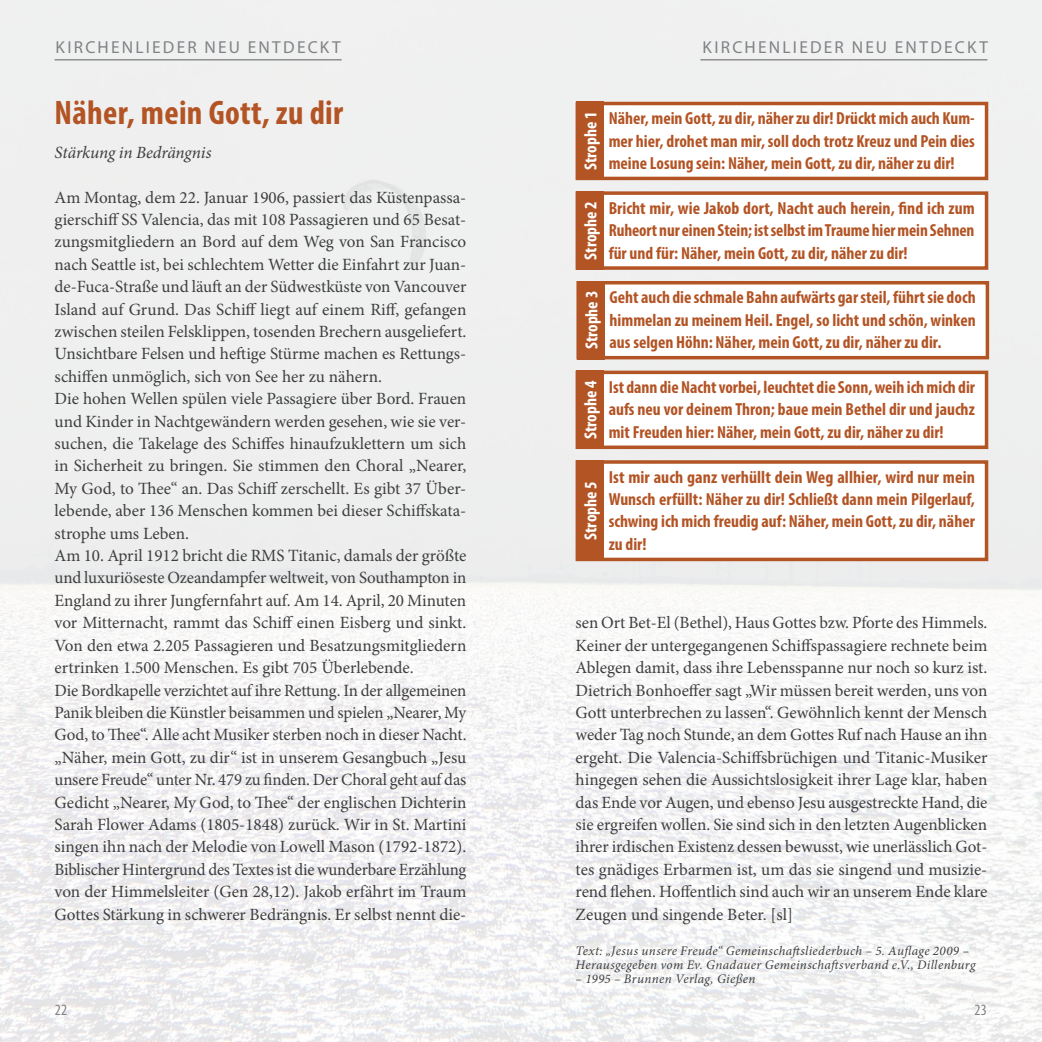
<style>
.page{position:relative;width:1042px;height:1042px;background:#fff}
.page>*{position:absolute;margin:0;border:0;box-sizing:border-box;transform-origin:0 0}
.Headline_im_Text{font:700 condensed 34.12px "Myriad Pro";letter-spacing:.01em;color:#b35425}
.lieblingspsalm_146{font:700 condensed 17.5px/22.4px "Myriad Pro";color:#b35425}
.lieblingspsalm_146-2{font:700 condensed 17.5px "Myriad Pro";color:#fff}
.t1{font:17.32px "Myriad Pro";letter-spacing:.13em;color:#808285}
.t2{font:17.15px/22.4px "Minion Pro";color:#3e3e3f;text-align:justify}
.Subheadline_kursiv_Autor{font:italic 17.15px "Minion Pro";letter-spacing:-.005em;color:#3e3e3f}
.t3{font:condensed 15.75px "Myriad Pro";color:#808285}
.fußnote{font:italic 13.12px/14px "Minion Pro";letter-spacing:.025em;color:#3e3e3f}
</style>
<div class="page">
<div style="left:0;top:0;width:1042px;height:1042px;background:linear-gradient(to right,#efeff0,#f4f4f4)"></div>
<hr style="left:55px;top:59px;width:287px;height:1px;background:#808285">
<hr style="left:700px;top:59px;width:287px;height:1px;background:#808285">
<div style="left:577px;top:193px;width:409px;height:75px;background:#fff"></div>
<div style="left:575px;top:191px;width:413px;height:79px;border:4px solid #b35425"></div>
<div style="left:576px;top:191px;width:28px;height:79px;background:#b35425"></div>
<div style="left:577px;top:103px;width:409px;height:75px;background:#fff"></div>
<div style="left:575px;top:102px;width:413px;height:78px;border:4px solid #b35425"></div>
<div style="left:576px;top:102px;width:28px;height:78px;background:#b35425"></div>
<div style="left:578px;top:283px;width:409px;height:75px;background:#fff"></div>
<div style="left:576px;top:281px;width:413px;height:78px;border:4px solid #b35425"></div>
<div style="left:577px;top:281px;width:27px;height:78px;background:#b35425"></div>
<div style="left:577px;top:372px;width:409px;height:75px;background:#fff"></div>
<div style="left:575px;top:371px;width:413px;height:78px;border:4px solid #b35425"></div>
<div style="left:576px;top:371px;width:28px;height:78px;background:#b35425"></div>
<div style="left:577px;top:462px;width:409px;height:97px;background:#fff"></div>
<div style="left:575px;top:460px;width:413px;height:101px;border:4px solid #b35425"></div>
<div style="left:576px;top:460px;width:28px;height:101px;background:#b35425"></div>
<p class="t1" style="left:56px;top:36px;width:287px">KIRCHENLIEDER NEU ENTDECKT</p>
<p class="t1" style="left:702px;top:36px;width:287px">KIRCHENLIEDER NEU ENTDECKT</p>
<p class="Headline_im_Text" style="left:55px;top:91px;width:290px">Näher, mein Gott, zu dir</p>
<p class="Subheadline_kursiv_Autor" style="left:55px;top:141px;width:158px">Stärkung in Bedrängnis</p>
<p class="t2" style="left:55px;top:186px;width:413px">Am Montag, dem 22. Januar 1906, passiert das Küstenpassa&shy;gierschiff SS Valencia, das mit 108 Passagieren und 65 Besat&shy;zungsmitgliedern an Bord auf dem Weg von San Francisco nach Seattle ist, bei schlechtem Wetter die Einfahrt zur Juan&shy;de-Fuca-Straße und läuft an der Südwestküste von Vancouver Island auf Grund. Das Schiff liegt auf einem Riff, gefangen zwischen steilen Felsklippen, tosenden Brechern ausgeliefert.<br>Unsichtbare Felsen und heftige Stürme machen es Rettungs&shy;schiffen unmöglich, sich von See her zu nähern.</p>
<p class="t2" style="left:55px;top:388px;width:413px">Die hohen Wellen spülen viele Passagiere über Bord. Frauen und Kinder in Nachtgewändern werden gesehen, wie sie ver&shy;suchen, die Takelage des Schiffes hinaufzuklettern um sich in Sicherheit zu bringen. Sie stimmen den Choral „Nearer, My God, to Thee“ an. Das Schiff zerschellt. Es gibt 37 Über&shy;lebende, aber 136 Menschen kommen bei dieser Schiffskata&shy;strophe ums Leben.</p>
<p class="t2" style="left:55px;top:544px;width:413px">Am 10. April 1912 bricht die RMS Titanic, damals der größte und luxuriöseste Ozeandampfer weltweit, von Southampton in England zu ihrer Jungfernfahrt auf. Am 14. April, 20 Minuten vor Mitternacht, rammt das Schiff einen Eisberg und sinkt.<br>Von den etwa 2.205 Passagieren und Besatzungsmitgliedern ertrinken 1.500 Menschen. Es gibt 705 Überlebende.</p>
<p class="t2" style="left:55px;top:679px;width:413px">Die Bordkapelle verzichtet auf ihre Rettung. In der allgemeinen Panik bleiben die Künstler beisammen und spielen „Nearer, My God, to Thee“. Alle acht Musiker sterben noch in dieser Nacht.</p>
<p class="t2" style="left:55px;top:746px;width:413px">„Näher, mein Gott, zu dir“ ist in unserem Gesangbuch „Jesu unsere Freude“ unter Nr. 479 zu finden. Der Choral geht auf das Gedicht „Nearer, My God, to Thee“ der englischen Dichterin Sarah Flower Adams (1805-1848) zurück. Wir in St. Martini singen ihn nach der Melodie von Lowell Mason (1792-1872).</p>
<p class="t2" style="left:55px;top:858px;width:413px">Biblischer Hintergrund des Textes ist die wunderbare Erzählung von der Himmelsleiter (Gen 28,12). Jakob erfährt im Traum Gottes Stärkung in schwerer Bedrängnis. Er selbst nennt die-</p>
<p class="lieblingspsalm_146-2" style="left:580px;top:170px;width:60px;rotate:-90deg">Strophe 1</p>
<p class="lieblingspsalm_146" style="left:609px;top:107px;width:368px">Näher, mein Gott, zu dir, näher zu dir! Drückt mich auch Kum&shy;mer hier, drohet man mir, soll doch trotz Kreuz und Pein dies</p>
<p class="lieblingspsalm_146" style="left:609px;top:152px;width:347px">meine Losung sein: Näher, mein Gott, zu dir, näher zu dir!</p>
<p class="lieblingspsalm_146-2" style="left:580px;top:260px;width:60px;rotate:-90deg">Strophe 2</p>
<p class="lieblingspsalm_146" style="left:609px;top:196px;width:368px">Bricht mir, wie Jakob dort, Nacht auch herein, find ich zum<br>Ruheort nur einen Stein; ist selbst im Traume hier mein Sehnen</p>
<p class="lieblingspsalm_146" style="left:609px;top:241px;width:300px">für und für: Näher, mein Gott, zu dir, näher zu dir!</p>
<p class="lieblingspsalm_146-2" style="left:581px;top:349px;width:60px;rotate:-90deg">Strophe 3</p>
<p class="lieblingspsalm_146-2" style="left:580px;top:439px;width:60px;rotate:-90deg">Strophe 4</p>
<p class="lieblingspsalm_146-2" style="left:580px;top:540px;width:60px;rotate:-90deg">Strophe 5</p>
<p class="lieblingspsalm_146" style="left:609px;top:286px;width:368px">Geht auch die schmale Bahn aufwärts gar steil, führt sie doch himmelan zu meinem Heil. Engel, so licht und schön, winken</p>
<p class="lieblingspsalm_146" style="left:609px;top:331px;width:333px">aus selgen Höhn: Näher, mein Gott, zu dir, näher zu dir.</p>
<p class="lieblingspsalm_146" style="left:609px;top:376px;width:368px">Ist dann die Nacht vorbei, leuchtet die Sonn, weih ich mich dir aufs neu vor deinem Thron; baue mein Bethel dir und jauchz</p>
<p class="lieblingspsalm_146" style="left:609px;top:420px;width:336px">mit Freuden hier: Näher, mein Gott, zu dir, näher zu dir!</p>
<p class="lieblingspsalm_146" style="left:609px;top:465px;width:368px;text-align:justify">Ist mir auch ganz verhüllt dein Weg allhier, wird nur mein Wunsch erfüllt: Näher zu dir! Schließt dann mein Pilgerlauf, schwing ich mich freudig auf: Näher, mein Gott, zu dir, näher zu dir!</p>
<p class="t2" style="left:575px;top:612px;width:413px">sen Ort Bet-El (Bethel), Haus Gottes bzw. Pforte des Himmels.</p>
<p class="t2" style="left:575px;top:634px;width:413px">Keiner der untergegangenen Schiffspassagiere rechnete beim Ablegen damit, dass ihre Lebensspanne nur noch so kurz ist.<br>Dietrich Bonhoeffer sagt „Wir müssen bereit werden, uns von Gott unterbrechen zu lassen“. Gewöhnlich kennt der Mensch weder Tag noch Stunde, an dem Gottes Ruf nach Hause an ihn ergeht. Die Valencia-Schiffsbrüchigen und Titanic-Musiker hingegen sehen die Aussichtslosigkeit ihrer Lage klar, haben das Ende vor Augen, und ebenso Jesu ausgestreckte Hand, die sie ergreifen wollen. Sie sind sich in den letzten Augenblicken ihrer irdischen Existenz dessen bewusst, wie unerlässlich Got&shy;tes gnädiges Erbarmen ist, um das sie singend und musizie&shy;rend flehen. Hoffentlich sind auch wir an unserem Ende klare Zeugen und singende Beter. [sl]</p>
<p class="fußnote" style="left:575px;top:944px;width:401px">Text: „Jesus unsere Freude“ Gemeinschaftsliederbuch – 5. Auflage 2009 –<br>Herausgegeben vom Ev. Gnadauer Gemeinschaftsverband e.V., Dillenburg</p>
<p class="fußnote" style="left:575px;top:972px;width:181px">– 1995 – Brunnen Verlag, Gießen</p>
<p class="t3" style="left:55px;top:1000px;width:14px">22</p>
<p class="t3" style="left:974px;top:1000px;width:14px">23</p>
</div>
